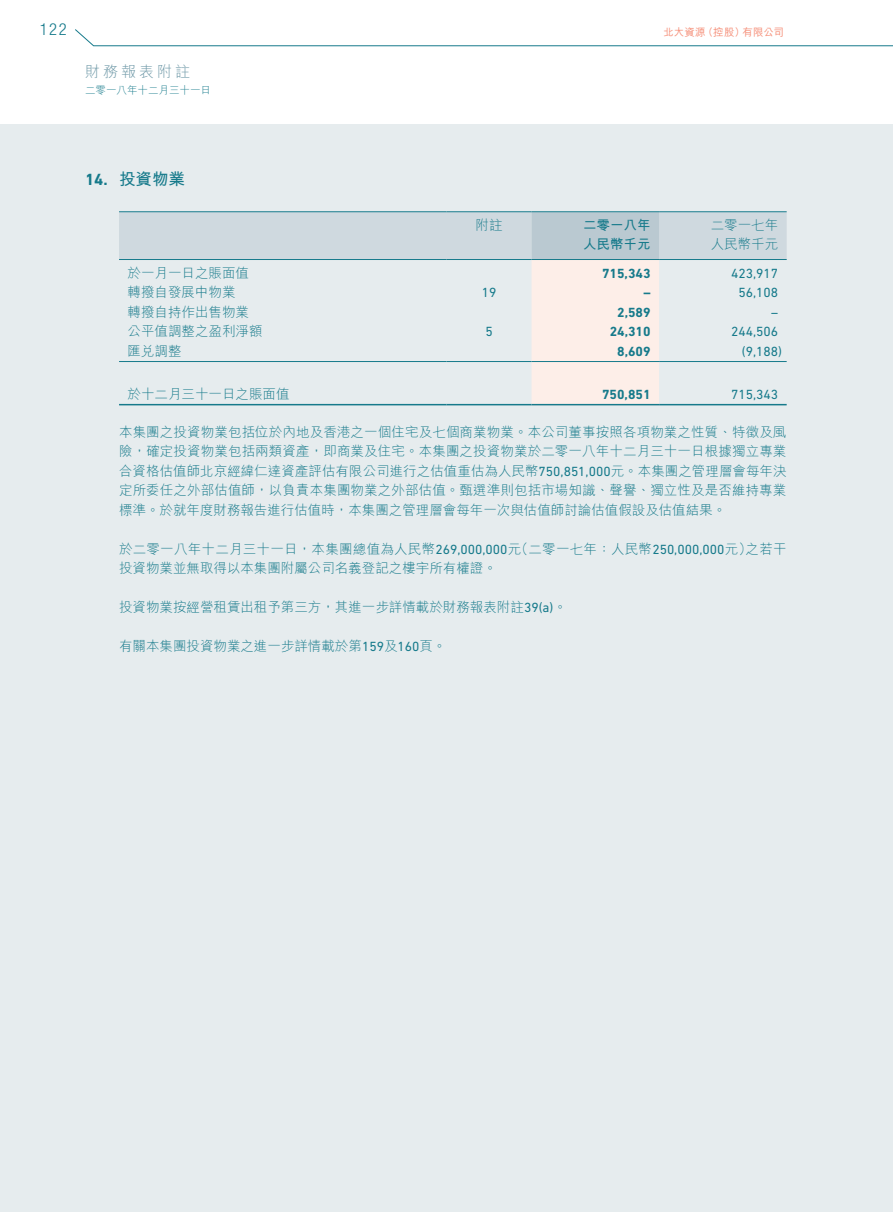
<style>
.page{position:relative;width:893px;height:1212px;background:#fff}
.page>*{position:absolute;margin:0;border:0;box-sizing:border-box;transform-origin:0 0}
.t1{font:16.5px "M Hei HK Bold E Ten B5 H";color:#167a8b}
.t2{font:300 condensed 16.5px "Helvetica Neue LT Std";color:#167a8b}
.t3{font:15px "M Hei HK Light E Ten B5 H";letter-spacing:.2em;color:#6b96a5}
.t4{font:13.5px/19.5px "M Hei HK Light E Ten B5 H";color:#167a8b;text-align:justify}
.t5{font:13.5px/19.5px "M Hei HK Light E Ten B5 H";letter-spacing:.02em;color:#167a8b}
.t6{font:13.5px "DIN Next LT Pro";color:#167a8b}
.t7{font:700 13.5px "DIN Next LT Pro";color:#167a8b}
.t8{font:13.5px "M Hei HK Bold E Ten B5 H";color:#167a8b}
.t9{font:10.5px "M Hei HK Light E Ten B5 H";color:#167a8b}
.t10{font:10.5px "M Hei HK Medium E Ten B5 H";letter-spacing:.005em;color:#f58b74}
.s1{font-family:"DIN Next LT Pro";font-weight:700}
.s2{font-family:"DIN Next LT Pro"}
</style>
<div class="page">
<div style="left:1px;top:124px;width:892px;height:1087px;background:#e6ecee"></div>
<svg style="left:75px;top:29px;width:818px;height:18px"></svg>
<svg style="left:119px;top:212px;width:668px;height:192px"></svg>
<hr style="left:119px;top:211px;width:327px;height:1px;background:#167a8b">
<hr style="left:446px;top:211px;width:85px;height:1px;background:#167a8b">
<hr style="left:531px;top:211px;width:128px;height:1px;background:#167a8b">
<hr style="left:659px;top:211px;width:128px;height:1px;background:#167a8b">
<hr style="left:119px;top:259px;width:327px;height:1px;background:#167a8b">
<hr style="left:446px;top:259px;width:85px;height:1px;background:#167a8b">
<hr style="left:531px;top:259px;width:128px;height:1px;background:#167a8b">
<hr style="left:659px;top:259px;width:128px;height:1px;background:#167a8b">
<hr style="left:119px;top:361px;width:327px;height:1px;background:#167a8b">
<hr style="left:446px;top:361px;width:85px;height:1px;background:#167a8b">
<hr style="left:531px;top:361px;width:128px;height:1px;background:#167a8b">
<hr style="left:659px;top:361px;width:128px;height:1px;background:#167a8b">
<hr style="left:119px;top:404px;width:327px;height:1px;background:#167a8b">
<hr style="left:446px;top:404px;width:85px;height:1px;background:#167a8b">
<hr style="left:531px;top:404px;width:128px;height:1px;background:#167a8b">
<hr style="left:659px;top:404px;width:128px;height:1px;background:#167a8b">
<p class="t2" style="left:40px;top:20px;width:29px">122</p>
<p class="t10" style="left:663px;top:28px;width:122px">北大資源（控股）有限公司</p>
<p class="t3" style="left:85px;top:65px;width:107px">財務報表附註</p>
<p class="t9" style="left:85px;top:87px;width:128px">二零一八年十二月三十一日</p>
<p class="t1" style="left:85px;top:172px;width:102px"><span class="s1">14.</span> 投資物業</p>
<p class="t4" style="left:475px;top:217px;width:28px">附註</p>
<p class="t8" style="left:583px;top:220px;width:69px">二零一八年</p>
<p class="t4" style="left:711px;top:217px;width:69px">二零一七年</p>
<p class="t8" style="left:583px;top:239px;width:69px">人民幣千元</p>
<p class="t4" style="left:711px;top:236px;width:69px">人民幣千元</p>
<p class="t4" style="left:128px;top:265px;width:123px">於一月一日之賬面值</p>
<p class="t7" style="left:602px;top:265px;width:50px">715,343</p>
<p class="t6" style="left:731px;top:268px;width:48px">423,917</p>
<p class="t4" style="left:128px;top:284px;width:109px">轉撥自發展中物業</p>
<p class="t6" style="left:482px;top:288px;width:16px">19</p>
<p class="t7" style="left:643px;top:285px;width:9px">–</p>
<p class="t6" style="left:738px;top:288px;width:41px">56,108</p>
<p class="t4" style="left:128px;top:304px;width:123px">轉撥自持作出售物業</p>
<p class="t7" style="left:617px;top:304px;width:35px">2,589</p>
<p class="t6" style="left:771px;top:307px;width:8px">–</p>
<p class="t4" style="left:128px;top:323px;width:136px">公平值調整之盈利淨額</p>
<p class="t6" style="left:485px;top:327px;width:9px">5</p>
<p class="t7" style="left:610px;top:324px;width:42px">24,310</p>
<p class="t6" style="left:731px;top:327px;width:48px">244,506</p>
<p class="t4" style="left:128px;top:343px;width:55px">匯兌調整</p>
<p class="t7" style="left:617px;top:343px;width:35px">8,609</p>
<p class="t6" style="left:742px;top:346px;width:42px">(9,188)</p>
<p class="t4" style="left:128px;top:386px;width:163px">於十二月三十一日之賬面值</p>
<p class="t7" style="left:602px;top:387px;width:50px">750,851</p>
<p class="t6" style="left:731px;top:390px;width:48px">715,343</p>
<p class="t4" style="left:119px;top:424px;width:669px">本集團之投資物業包括位於內地及香港之一個住宅及七個商業物業。本公司董事按照各項物業之性質、特徵及風險，確定投資物業包括兩類資產，即商業及住宅。本集團之投資物業於二零一八年十二月三十一日根據獨立專業合資格估值師北京經緯仁達資產評估有限公司進行之估值重估為人民幣<span class="s2">750,851,000</span>元。本集團之管理層會每年決定所委任之外部估值師，以負責本集團物業之外部估值。甄選準則包括市場知識、聲譽、獨立性及是否維持專業標準。於就年度財務報告進行估值時，本集團之管理層會每年一次與估值師討論估值假設及估值結果。</p>
<p class="t5" style="left:119px;top:541px;width:669px">於二零一八年十二月三十一日，本集團總值為人民幣<span class="s2">269,000,000</span>元（二零一七年：人民幣<span class="s2">250,000,000</span>元）之若干投資物業並無取得以本集團附屬公司名義登記之樓宇所有權證。</p>
<p class="t4" style="left:119px;top:599px;width:449px">投資物業按經營租賃出租予第三方，其進一步詳情載於財務報表附註<span class="s2">39(a)</span>。</p>
<p class="t4" style="left:119px;top:638px;width:329px">有關本集團投資物業之進一步詳情載於第<span class="s2">159</span>及<span class="s2">160</span>頁。</p>
</div>
